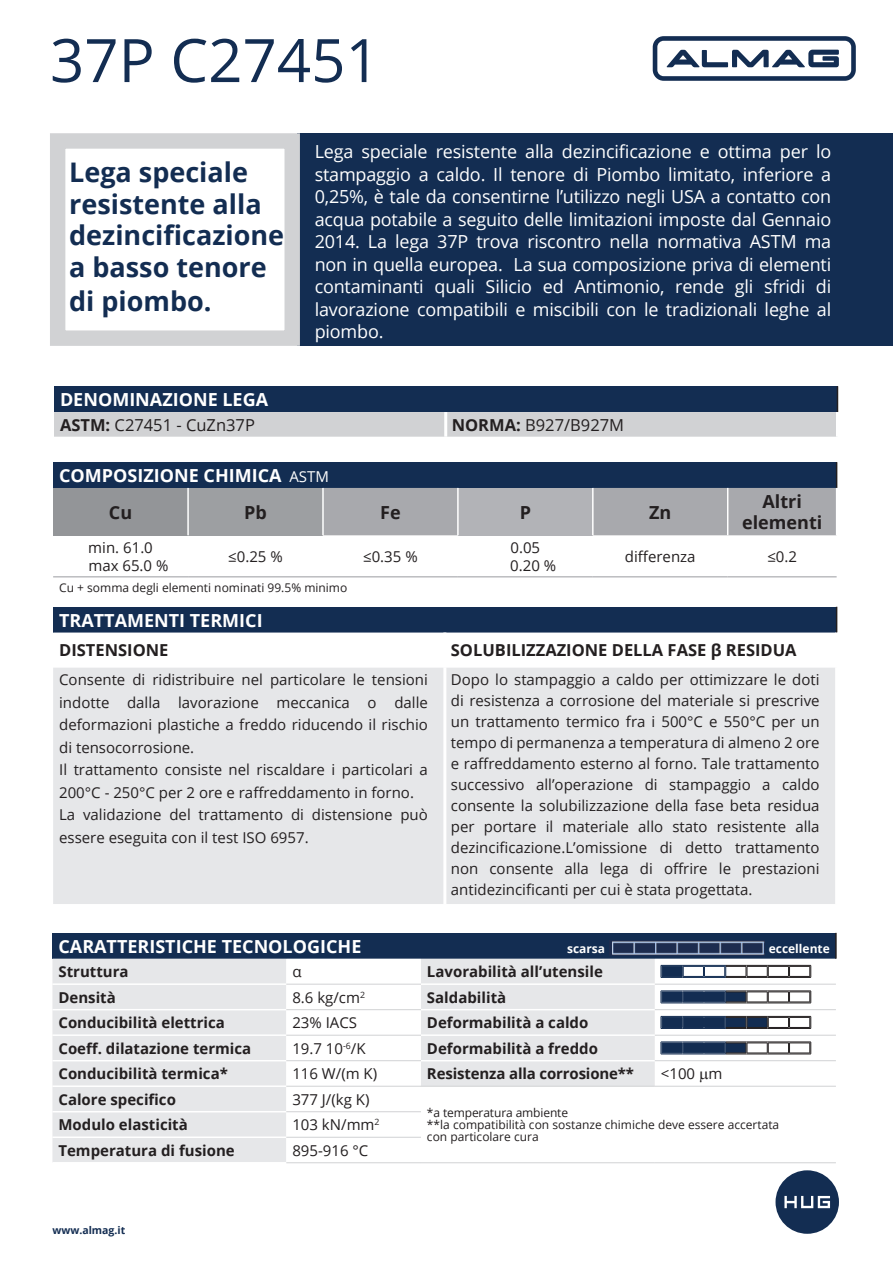
<style>
.page{position:relative;width:893px;height:1263px;background:#fff}
.page>*{position:absolute;margin:0;border:0;box-sizing:border-box;transform-origin:0 0}
.t1{font:60px "Open Sans";color:#132d52}
.t2{font:700 27px/31.5px "Open Sans";color:#132d52}
.t3{font:18px/22.5px "Open Sans";letter-spacing:-.01em;color:#fff;text-align:justify}
.t4{font:700 18px/36.6px "Open Sans";color:#fff}
.t5{font:700 18px/21.6px "Open Sans";color:#231f20;text-align:center}
.t6{font:700 16.5px "Open Sans";color:#231f20}
.t7{font:16.5px "Open Sans";color:#231f20}
.t8{font:15px/21px "Open Sans";color:#231f20}
.t9{font:700 15px "Open Sans";color:#231f20}
.t10{font:12px/12px "Open Sans";color:#231f20}
.t11{font:700 12px "Open Sans";color:#fff}
.t12{font:700 10.5px "Open Sans";color:#132d52}
.s1{font-weight:700}
.s2{font-weight:400;font-size:15px}
.s3{color:#231f20}
</style>
<div class="page">
<svg style="left:653px;top:36px;width:203px;height:45px"></svg>
<div style="left:775px;top:1170px;width:64px;height:64px;background:#132d52;border-radius:50%"></div>
<svg style="left:784px;top:1196px;width:46px;height:12px"></svg>
<div style="left:298px;top:133px;width:595px;height:213px;background:#132d52"></div>
<div style="left:50px;top:133px;width:250px;height:213px;background:#fff;border:15px solid #d1d2d4"></div>
<svg style="left:54px;top:386px;width:784px;height:51px;background:#707d91"></svg>
<hr style="left:444px;top:412px;width:3px;height:25px;background:#fff">
<hr style="left:836px;top:412px;width:3px;height:25px;background:#fff">
<div style="left:53px;top:668px;width:782px;height:236px;background:#e6e7e9"></div>
<div style="left:53px;top:607px;width:784px;height:26px;background:#132d52"></div>
<hr style="left:443px;top:632px;width:3px;height:36px;background:#fff">
<hr style="left:835px;top:632px;width:3px;height:36px;background:#fff">
<hr style="left:443px;top:668px;width:3px;height:236px;background:#fff">
<div style="left:53px;top:462px;width:784px;height:26px;background:#132d52"></div>
<div style="left:53px;top:488px;width:135px;height:47px;background:#939598"></div>
<div style="left:188px;top:488px;width:135px;height:47px;background:#9d9fa2"></div>
<svg style="left:323px;top:462px;width:514px;height:73px"></svg>
<hr style="left:53px;top:576px;width:135px;height:1px;background:#bcbdc0">
<hr style="left:188px;top:576px;width:135px;height:1px;background:#bcbdc0">
<hr style="left:323px;top:576px;width:135px;height:1px;background:#bcbdc0">
<hr style="left:458px;top:576px;width:135px;height:1px;background:#bcbdc0">
<hr style="left:593px;top:576px;width:135px;height:1px;background:#bcbdc0">
<hr style="left:728px;top:576px;width:109px;height:1px;background:#bcbdc0">
<hr style="left:187px;top:488px;width:2px;height:47px;background:#fff">
<hr style="left:322px;top:488px;width:2px;height:47px;background:#fff">
<hr style="left:457px;top:488px;width:2px;height:47px;background:#fff">
<hr style="left:592px;top:488px;width:2px;height:47px;background:#fff">
<hr style="left:727px;top:488px;width:1px;height:47px;background:#fff">
<hr style="left:836px;top:488px;width:1px;height:47px;background:#fff">
<div style="left:52px;top:933px;width:784px;height:26px;background:#132d52"></div>
<div style="left:52px;top:959px;width:234px;height:203px;background:#e6e7e9"></div>
<svg style="left:286px;top:959px;width:550px;height:178px"></svg>
<hr style="left:835px;top:933px;width:2px;height:26px;background:#231f20">
<hr style="left:52px;top:983px;width:234px;height:2px;background:#fff">
<hr style="left:421px;top:983px;width:234px;height:2px;background:#fff">
<hr style="left:52px;top:1009px;width:234px;height:1px;background:#fff">
<hr style="left:421px;top:1009px;width:234px;height:1px;background:#fff">
<hr style="left:52px;top:1034px;width:234px;height:2px;background:#fff">
<hr style="left:421px;top:1034px;width:234px;height:2px;background:#fff">
<hr style="left:52px;top:1060px;width:234px;height:1px;background:#fff">
<hr style="left:421px;top:1060px;width:234px;height:1px;background:#fff">
<hr style="left:52px;top:1085px;width:234px;height:2px;background:#fff">
<hr style="left:52px;top:1111px;width:234px;height:1px;background:#fff">
<hr style="left:52px;top:1136px;width:234px;height:2px;background:#fff">
<hr style="left:286px;top:984px;width:135px;height:1px;background:#d1d2d4">
<hr style="left:286px;top:1009px;width:135px;height:1px;background:#d1d2d4">
<hr style="left:286px;top:1035px;width:135px;height:1px;background:#d1d2d4">
<hr style="left:286px;top:1060px;width:135px;height:1px;background:#d1d2d4">
<hr style="left:286px;top:1086px;width:135px;height:1px;background:#d1d2d4">
<hr style="left:286px;top:1111px;width:135px;height:1px;background:#d1d2d4">
<hr style="left:286px;top:1137px;width:135px;height:1px;background:#d1d2d4">
<hr style="left:286px;top:1162px;width:135px;height:1px;background:#d1d2d4">
<hr style="left:655px;top:984px;width:181px;height:1px;background:#d1d2d4">
<hr style="left:655px;top:1009px;width:181px;height:1px;background:#d1d2d4">
<hr style="left:655px;top:1035px;width:181px;height:1px;background:#d1d2d4">
<hr style="left:655px;top:1060px;width:181px;height:1px;background:#d1d2d4">
<hr style="left:421px;top:1086px;width:234px;height:1px;background:#d1d2d4">
<hr style="left:655px;top:1086px;width:181px;height:1px;background:#d1d2d4">
<hr style="left:421px;top:1162px;width:234px;height:1px;background:#d1d2d4">
<hr style="left:655px;top:1162px;width:181px;height:1px;background:#d1d2d4">
<img style="left:612px;top:941px;width:152px;height:14px">
<svg style="left:661px;top:965px;width:150px;height:13px"></svg>
<svg style="left:661px;top:991px;width:150px;height:13px"></svg>
<svg style="left:661px;top:1016px;width:150px;height:13px"></svg>
<svg style="left:661px;top:1042px;width:150px;height:13px"></svg>
<svg style="left:700px;top:1072px;width:8px;height:11px"></svg>
<h1 class="t1" style="left:50px;top:19px;width:331px">37P C27451</h1>
<h2 class="t2" style="left:69px;top:156px;width:217px">Lega speciale resistente alla dezincificazione a basso tenore</h2>
<h2 class="t2" style="left:69px;top:285px;width:144px">di piombo.</h2>
<p class="t3" style="left:315px;top:140px;width:518px">Lega speciale resistente alla dezincificazione e ottima per lo stampaggio a caldo. Il tenore di Piombo limitato, inferiore a 0,25%, è tale da consentirne l’utilizzo negli USA a contatto con acqua potabile a seguito delle limitazioni imposte dal Gennaio 2014. La lega 37P trova riscontro nella normativa ASTM ma non in quella europea. La sua composizione priva di elementi contaminanti quali Silicio ed Antimonio, rende gli sfridi di lavorazione compatibili e miscibili con le tradizionali leghe al piombo.</p>
<p class="t4" style="left:60px;top:381px;width:210px">DENOMINAZIONE LEGA</p>
<p class="t7" style="left:60px;top:413px;width:196px"><span class="s1">ASTM:</span> C27451 - CuZn37P</p>
<p class="t7" style="left:452px;top:413px;width:174px"><span class="s1">NORMA:</span> B927/B927M</p>
<p class="t4" style="left:109px;top:457px;width:221px;text-indent:-50px">COMPOSIZIONE CHIMICA <span class="s2">ASTM<br></span><span class="s3">Cu</span></p>
<p class="t5" style="left:244px;top:501px;width:24px">Pb</p>
<p class="t5" style="left:380px;top:501px;width:22px">Fe</p>
<p class="t5" style="left:520px;top:501px;width:13px">P</p>
<p class="t5" style="left:649px;top:501px;width:24px">Zn</p>
<p class="t5" style="left:742px;top:490px;width:82px">Altri elementi</p>
<p class="t8" style="left:88px;top:538px;width:82px;line-height:18px">min. 61.0 max 65.0 %</p>
<p class="t8" style="left:228px;top:545px;width:56px">≤0.25 %</p>
<p class="t8" style="left:363px;top:545px;width:56px">≤0.35 %</p>
<p class="t8" style="left:510px;top:538px;width:47px;line-height:18px">0.05<br>0.20 %</p>
<p class="t8" style="left:625px;top:545px;width:72px">differenza</p>
<p class="t8" style="left:767px;top:545px;width:31px">≤0.2</p>
<p class="t10" style="left:59px;top:581px;width:290px">Cu + somma degli elementi nominati 99.5% minimo</p>
<p class="t4" style="left:59px;top:601px;width:205px">TRATTAMENTI TERMICI</p>
<p class="t6" style="left:59px;top:639px;width:111px">DISTENSIONE</p>
<p class="t6" style="left:451px;top:639px;width:347px">SOLUBILIZZAZIONE DELLA FASE β RESIDUA</p>
<p class="t8" style="left:59px;top:668px;width:370px;line-height:22.5px">Consente di ridistribuire nel particolare le tensioni indotte dalla lavorazione meccanica o dalle deformazioni plastiche a freddo riducendo il rischio di tensocorrosione.<br>Il trattamento consiste nel riscaldare i particolari a 200°C - 250°C per 2 ore e raffreddamento in forno.<br>La validazione del trattamento di distensione può essere eseguita con il test ISO 6957.</p>
<p class="t8" style="left:451px;top:669px;width:370px;text-align:justify">Dopo lo stampaggio a caldo per ottimizzare le doti di resistenza a corrosione del materiale si prescrive un trattamento termico fra i 500°C e 550°C per un tempo di permanenza a temperatura di almeno 2 ore e raffreddamento esterno al forno. Tale trattamento successivo all’operazione di stampaggio a caldo consente la solubilizzazione della fase beta residua per portare il materiale allo stato resistente alla dezincificazione.L’omissione di detto trattamento non consente alla lega di offrire le prestazioni antidezincificanti per cui è stata progettata.</p>
<p class="t4" style="left:58px;top:927px;width:304px">CARATTERISTICHE TECNOLOGICHE</p>
<p class="t11" style="left:567px;top:940px;width:40px">scarsa</p>
<p class="t11" style="left:769px;top:940px;width:63px">eccellente</p>
<p class="t9" style="left:58px;top:961px;width:72px">Struttura</p>
<p class="t8" style="left:292px;top:961px;width:11px">α</p>
<p class="t9" style="left:427px;top:961px;width:177px">Lavorabilità all’utensile</p>
<p class="t9" style="left:58px;top:987px;width:59px">Densità</p>
<p class="t8" style="left:292px;top:986px;width:74px">8.6 kg/cm<sup>2</sup></p>
<p class="t9" style="left:427px;top:987px;width:81px">Saldabilità</p>
<p class="t9" style="left:58px;top:1012px;width:168px">Conducibilità elettrica</p>
<p class="t8" style="left:292px;top:1012px;width:66px">23% IACS</p>
<p class="t9" style="left:427px;top:1012px;width:163px">Deformabilità a caldo</p>
<p class="t9" style="left:58px;top:1038px;width:194px">Coeff. dilatazione termica</p>
<p class="t8" style="left:292px;top:1037px;width:75px">19.7 10<sup>-6</sup>/K</p>
<p class="t9" style="left:427px;top:1038px;width:173px">Deformabilità a freddo</p>
<p class="t9" style="left:58px;top:1063px;width:171px">Conducibilità termica*</p>
<p class="t8" style="left:292px;top:1063px;width:86px">116 W/(m K)</p>
<p class="t9" style="left:427px;top:1063px;width:209px">Resistenza alla corrosione**</p>
<p class="t8" style="left:661px;top:1063px;width:63px">&lt;100 m</p>
<p class="t9" style="left:58px;top:1089px;width:119px">Calore specifico</p>
<p class="t8" style="left:292px;top:1088px;width:79px">377 J/(kg K)</p>
<p class="t10" style="left:427px;top:1106px;width:354px">*a temperatura ambiente<br>**la compatibilità con sostanze chimiche deve essere accertata con particolare cura</p>
<p class="t9" style="left:58px;top:1114px;width:131px">Modulo elasticità</p>
<p class="t8" style="left:292px;top:1114px;width:89px">103 kN/mm<sup>2</sup></p>
<p class="t9" style="left:58px;top:1140px;width:178px">Temperatura di fusione</p>
<p class="t8" style="left:292px;top:1139px;width:78px">895-916 °C</p>
<p class="t12" style="left:52px;top:1222px;width:74px">www.almag.it</p>
</div>
